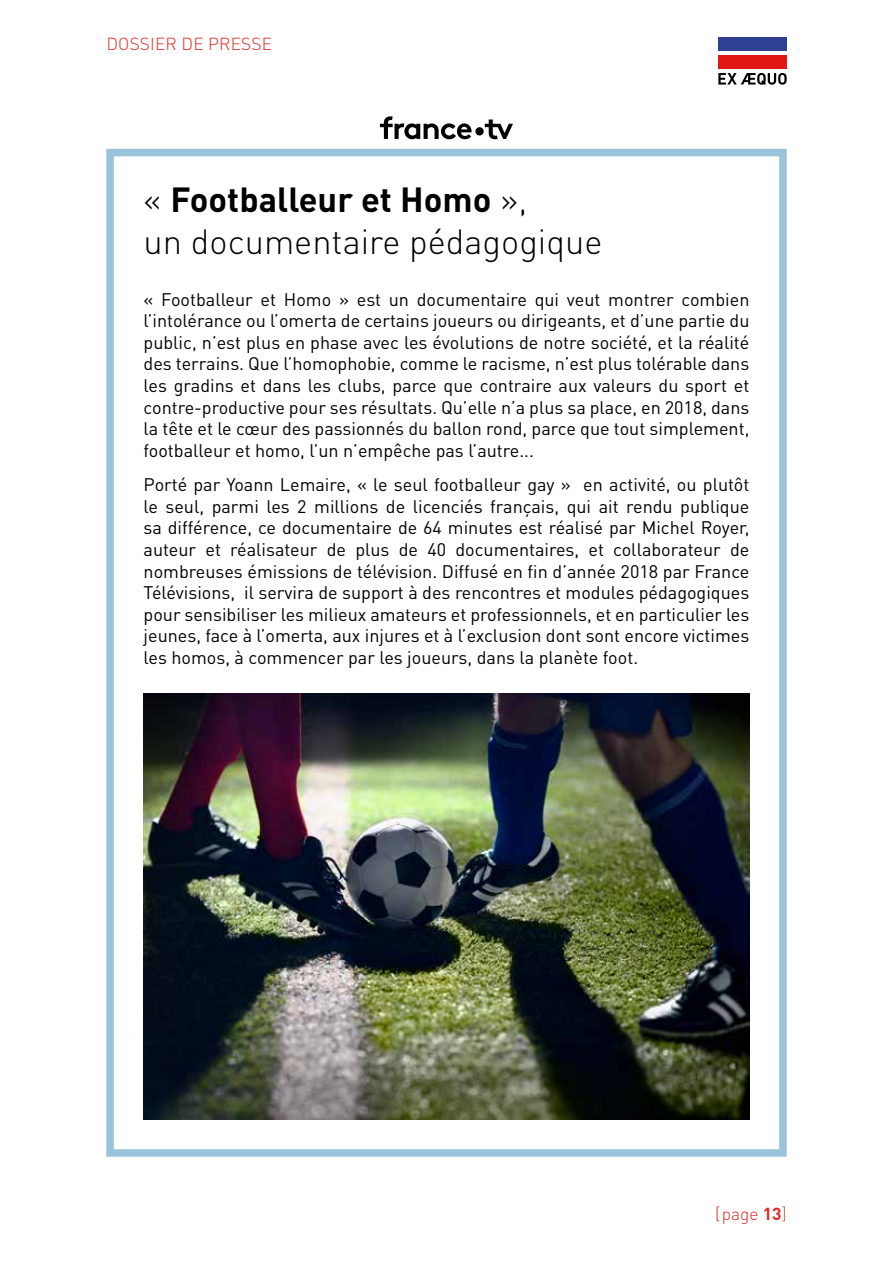
<style>
.page{position:relative;width:893px;height:1263px;background:#fff}
.page>*{position:absolute;margin:0;border:0;box-sizing:border-box;transform-origin:0 0}
.t1{font:300 34.5px/41.4px "DIN Pro";color:#000}
.t2{font:18px/21.6px "DIN Pro";color:#000;text-align:justify}
.t3{font:300 17.25px "DIN Pro";letter-spacing:.01em;color:#e02b24}
.s1{font-weight:700}
</style>
<div class="page">
<div style="left:106px;top:149px;width:681px;height:1008px;border:8px solid #9ac3dc"></div>
<img style="left:144px;top:693px;width:605px;height:426px">
<svg style="left:380px;top:116px;width:92px;height:23px"></svg>
<div style="left:475px;top:127px;width:9px;height:8px;background:#000;border-radius:50%"></div>
<svg style="left:485px;top:119px;width:28px;height:20px"></svg>
<div style="left:718px;top:37px;width:69px;height:14px;background:#2f3f92"></div>
<div style="left:718px;top:55px;width:69px;height:14px;background:#e21713"></div>
<svg style="left:718px;top:73px;width:69px;height:12px"></svg>
<p class="t3" style="left:106px;top:33px;width:167px">DOSSIER DE PRESSE</p>
<p class="t1" style="left:144px;top:179px;width:460px">« <span class="s1">Footballeur et Homo</span> »,<br>un documentaire pédagogique</p>
<p class="t2" style="left:144px;top:288px;width:607px">« Footballeur et Homo » est un documentaire qui veut montrer combien l’intolérance ou l’omerta de certains joueurs ou dirigeants, et d’une partie du public, n’est plus en phase avec les évolutions de notre société, et la réalité des terrains. Que l’homophobie, comme le racisme, n’est plus tolérable dans les gradins et dans les clubs, parce que contraire aux valeurs du sport et contre-productive pour ses résultats. Qu’elle n’a plus sa place, en 2018, dans la tête et le cœur des passionnés du ballon rond, parce que tout simplement, footballeur et homo, l’un n’empêche pas l’autre...</p>
<p class="t2" style="left:144px;top:473px;width:607px">Porté par Yoann Lemaire, « le seul footballeur gay » en activité, ou plutôt le seul, parmi les 2 millions de licenciés français, qui ait rendu publique sa différence, ce documentaire de 64 minutes est réalisé par Michel Royer, auteur et réalisateur de plus de 40 documentaires, et collaborateur de nombreuses émissions de télévision. Diffusé en fin d’année 2018 par France Télévisions, il servira de support à des rencontres et modules pédagogiques pour sensibiliser les milieux amateurs et professionnels, et en particulier les jeunes, face à l’omerta, aux injures et à l’exclusion dont sont encore victimes les homos, à commencer par les joueurs, dans la planète foot.</p>
<p class="t3" style="left:715px;top:1203px;width:73px">[page <span class="s1">13</span>]</p>
</div>
